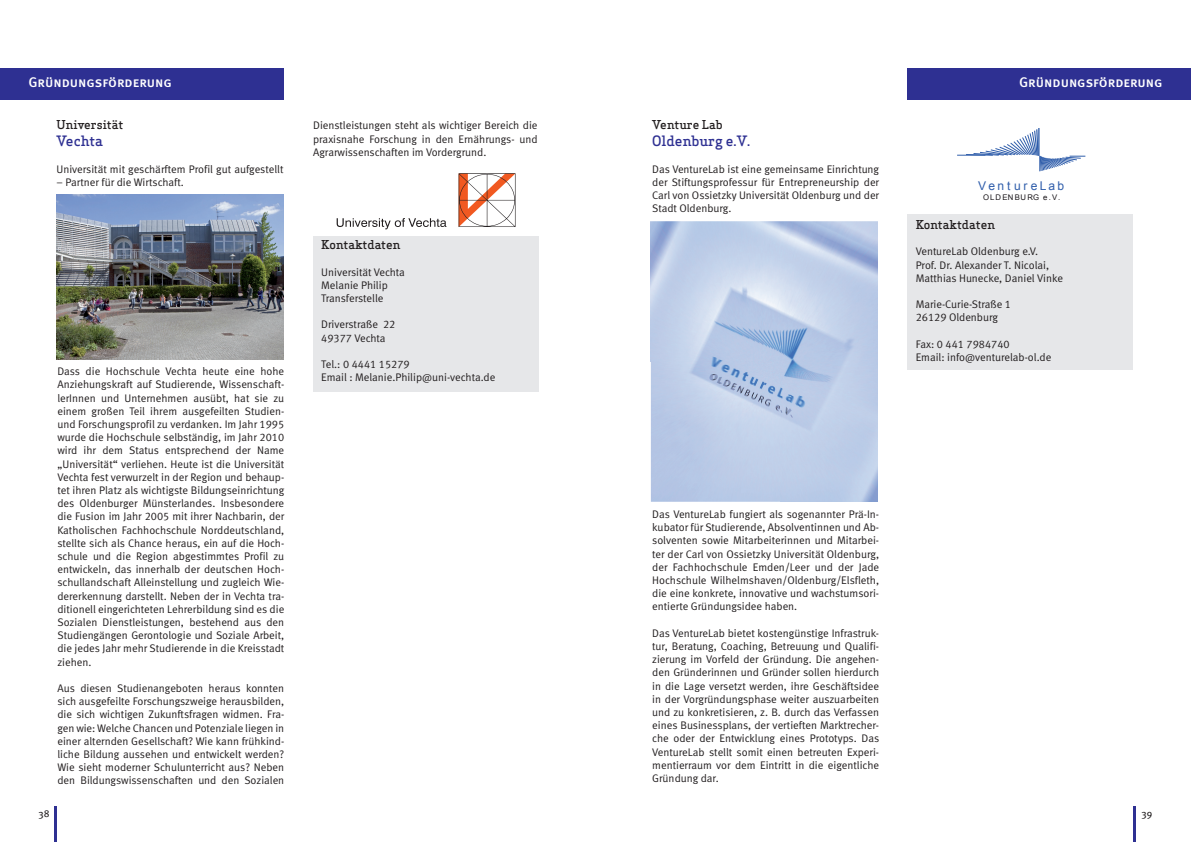
<style>
.page{position:relative;width:1191px;height:842px;background:#fff}
.page>*{position:absolute;margin:0;border:0;box-sizing:border-box;transform-origin:0 0}
.t1{font:14px "Meta Medium LF Caps";color:#fff}
.t2{font:500 14px "Apex Serif";color:#2e3092}
.t3{font:12.1px "Arial";letter-spacing:.185em;color:#305eab}
.t4{font:500 12px "Apex Serif";color:#231f20}
.t5{font:11px/13.2px "Meta Normal LF";color:#231f20;text-align:justify}
.t6{font:10px "Meta Pro";color:#231f20}
.t7{font:7.8px "Arial";letter-spacing:.135em;color:#1a161a}
</style>
<div class="page">
<div style="left:0;top:68px;width:283px;height:31px;background:#2e3092"></div>
<hr style="left:54px;top:806px;width:3px;height:36px;background:#2e3092">
<div style="left:907px;top:68px;width:284px;height:31px;background:#2e3092"></div>
<hr style="left:1133px;top:806px;width:3px;height:36px;background:#2e3092">
<div style="left:313px;top:236px;width:226px;height:156px;background:#e6e7e9"></div>
<img style="left:56px;top:194px;width:227px;height:166px">
<div style="left:907px;top:214px;width:226px;height:156px;background:#e6e7e9"></div>
<img style="left:651px;top:221px;width:227px;height:281px">
<svg style="left:458px;top:173px;width:57px;height:54px"></svg>
<svg style="left:337px;top:218px;width:109px;height:11px"></svg>
<svg style="left:957px;top:128px;width:128px;height:44px"></svg>
<p class="t1" style="left:28px;top:74px;width:145px">Gründungsförderung</p>
<p class="t1" style="left:1019px;top:74px;width:145px">Gründungsförderung</p>
<p class="t4" style="left:652px;top:117px;width:72px">Venture Lab</p>
<p class="t2" style="left:652px;top:132px;width:99px">Oldenburg e.V.</p>
<p class="t5" style="left:652px;top:162px;width:228px">Das VentureLab ist eine gemeinsame Einrichtung der Stiftungsprofessur für Entrepreneurship der Carl von Ossietzky Universität Oldenburg und der Stadt Oldenburg.</p>
<p class="t4" style="left:56px;top:117px;width:68px">Universität</p>
<p class="t2" style="left:56px;top:132px;width:48px">Vechta</p>
<p class="t5" style="left:56px;top:162px;width:228px">Universität mit geschärftem Profil gut aufgestellt</p>
<p class="t5" style="left:56px;top:175px;width:129px">– Partner für die Wirtschaft.</p>
<p class="t5" style="left:313px;top:119px;width:226px">Dienstleistungen steht als wichtiger Bereich die praxisnahe Forschung in den Ernährungs- und Agrarwissenschaften im Vordergrund.</p>
<p class="t3" style="left:978px;top:177px;width:87px">Vent ureLab</p>
<p class="t7" style="left:983px;top:192px;width:79px">OLDENBURG e.V.</p>
<p class="t5" style="left:57px;top:365px;width:228px">Dass die Hochschule Vechta heute eine hohe Anziehungskraft auf Studierende, Wissenschaft&shy;lerInnen und Unternehmen ausübt, hat sie zu einem großen Teil ihrem ausgefeilten Studien&shy;und Forschungsprofil zu verdanken. Im Jahr 1995 wurde die Hochschule selbständig, im Jahr 2010 wird ihr dem Status entsprechend der Name „Universität“ verliehen. Heute ist die Universität Vechta fest verwurzelt in der Region und behaup&shy;tet ihren Platz als wichtigste Bildungseinrichtung des Oldenburger Münsterlandes. Insbesondere die Fusion im Jahr 2005 mit ihrer Nachbarin, der Katholischen Fachhochschule Norddeutschland, stellte sich als Chance heraus, ein auf die Hoch&shy;schule und die Region abgestimmtes Profil zu entwickeln, das innerhalb der deutschen Hoch&shy;schullandschaft Alleinstellung und zugleich Wie&shy;dererkennung darstellt. Neben der in Vechta tra&shy;ditionell eingerichteten Lehrerbildung sind es die Sozialen Dienstleistungen, bestehend aus den Studiengängen Gerontologie und Soziale Arbeit, die jedes Jahr mehr Studierende in die Kreisstadt ziehen.</p>
<p class="t5" style="left:57px;top:681px;width:228px">Aus diesen Studienangeboten heraus konnten sich ausgefeilte Forschungszweige herausbilden, die sich wichtigen Zukunftsfragen widmen. Fra&shy;gen wie: Welche Chancen und Potenziale liegen in einer alternden Gesellschaft? Wie kann frühkind&shy;liche Bildung aussehen und entwickelt werden?<br>Wie sieht moderner Schulunterricht aus? Neben den Bildungswissenschaften und den Sozialen</p>
<p class="t4" style="left:321px;top:237px;width:81px">Kontaktdaten</p>
<p class="t5" style="left:321px;top:265px;width:85px;text-align:left">Universität Vechta<br>Melanie Philip<br>Transferstelle</p>
<p class="t5" style="left:321px;top:318px;width:76px">Driverstraße 22<br>49377 Vechta</p>
<p class="t5" style="left:321px;top:357px;width:176px">Tel.: 0 4441 15279<br>Email : Melanie.Philip@uni-vechta.de</p>
<p class="t4" style="left:915px;top:217px;width:81px">Kontaktdaten</p>
<p class="t5" style="left:915px;top:245px;width:149px;text-align:left">VentureLab Oldenburg e.V.<br>Prof. Dr. Alexander T. Nicolai,<br>Matthias Hunecke, Daniel Vinke</p>
<p class="t5" style="left:915px;top:298px;width:97px">Marie-Curie-Straße 1<br>26129 Oldenburg</p>
<p class="t5" style="left:915px;top:337px;width:137px">Fax: 0 441 7984740<br>Email: info@venturelab-ol.de</p>
<p class="t5" style="left:652px;top:507px;width:228px">Das VentureLab fungiert als sogenannter Prä-In&shy;kubator für Studierende, Absolventinnen und Ab&shy;solventen sowie Mitarbeiterinnen und Mitarbei&shy;ter der Carl von Ossietzky Universität Oldenburg, der Fachhochschule Emden/Leer und der Jade Hochschule Wilhelmshaven/Oldenburg/Elsfleth, die eine konkrete, innovative und wachstumsori&shy;entierte Gründungsidee haben.</p>
<p class="t5" style="left:652px;top:626px;width:228px">Das VentureLab bietet kostengünstige Infrastruk&shy;tur, Beratung, Coaching, Betreuung und Qualifi&shy;zierung im Vorfeld der Gründung. Die angehen&shy;den Gründerinnen und Gründer sollen hierdurch in die Lage versetzt werden, ihre Geschäftsidee in der Vorgründungsphase weiter auszuarbeiten und zu konkretisieren, z. B. durch das Verfassen eines Businessplans, der vertieften Marktrecher&shy;che oder der Entwicklung eines Prototyps. Das VentureLab stellt somit einen betreuten Experi&shy;mentierraum vor dem Eintritt in die eigentliche Gründung dar.</p>
<p class="t6" style="left:39px;top:807px;width:13px">38</p>
<p class="t6" style="left:1141px;top:807px;width:12px">39</p>
</div>
